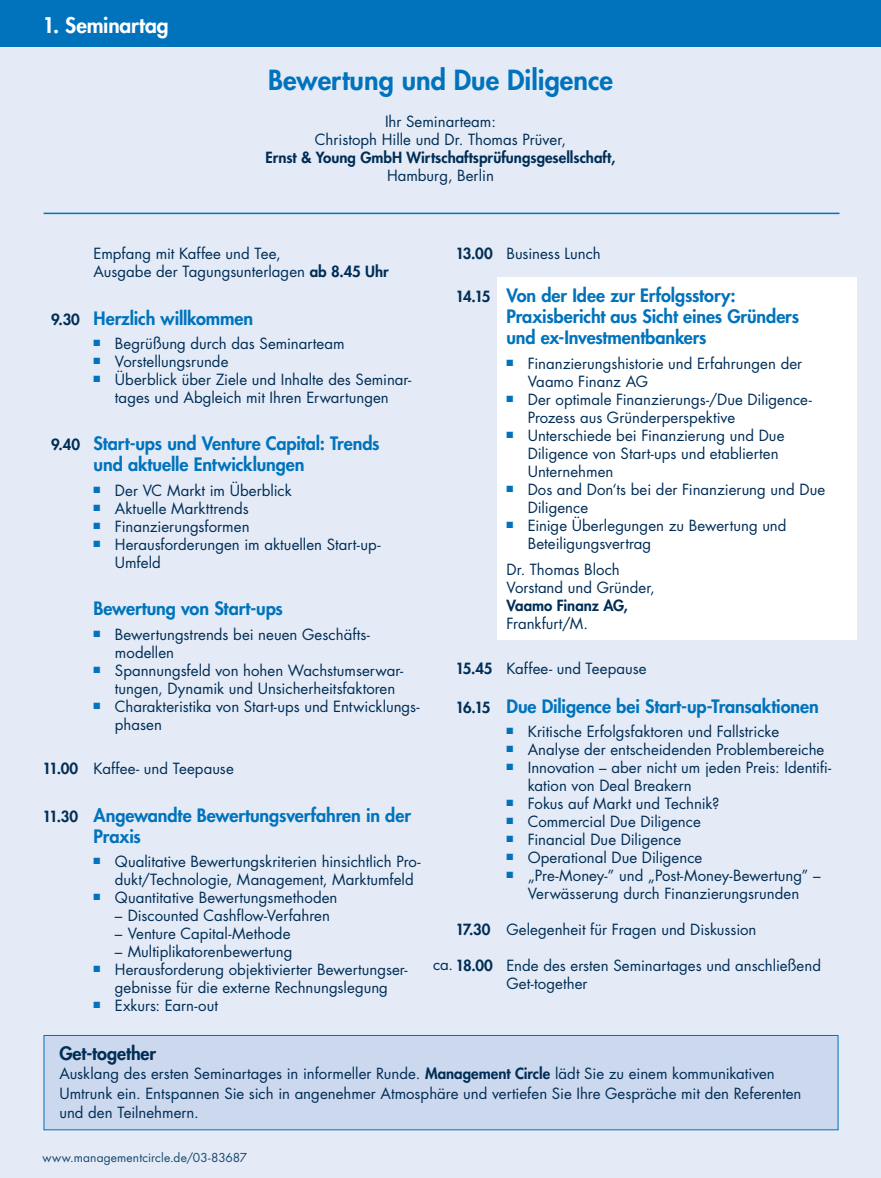
<style>
.page{position:relative;width:881px;height:1178px;background:#fff}
.page>*{position:absolute;margin:0;border:0;box-sizing:border-box;transform-origin:0 0}
.AbsatzProgrammTagMot{font:800 27px "Futura Std";color:#0073bc}
.AbsatzProgrammBalken{font:800 21px "Futura Std";letter-spacing:-.005em;color:#fff}
.AbsatzProgrammTagAbl{font:800 18px/21px "Futura Std";letter-spacing:-.005em;color:#0073bc}
.AbsatzProgrammTagEve{font:800 18px "Futura Std";letter-spacing:-.005em;color:#002d56}
.AbsatzProgrammTagAbl-2{font:15px/18px "Futura Std";color:#002d56}
.AbsatzProgrammTagEve-2{font:15px/19.5px "Futura Std";color:#002d56}
.AbsatzProgrammTagLei{font:15px "Futura Std";color:#002d56}
.AbsatzProgrammTagLei-2{font:800 15px "Futura Std";color:#002d56}
.AbsatzProgrammFooter{font:12px "Futura Std";letter-spacing:.01em;color:#18486f}
.s1{font-weight:800}
.s2{font-size:15px;color:#002d56}
</style>
<div class="page">
<div style="left:0;top:0;width:880px;height:1178px;background:#e4ebf6"></div>
<div style="left:0;top:0;width:880px;height:47px;background:#0073bc"></div>
<hr style="left:44px;top:213px;width:795px;height:1px;background:#0073bc">
<div style="left:43px;top:1035px;width:795px;height:95px;background:#ccd8ed"></div>
<div style="left:497px;top:277px;width:359px;height:363px;background:#fff"></div>
<p class="AbsatzProgrammBalken" style="left:43px;top:12px;width:127px">1. Seminartag</p>
<p class="AbsatzProgrammTagMot" style="left:268px;top:63px;width:346px">Bewertung und Due Diligence</p>
<p class="AbsatzProgrammTagLei" style="left:385px;top:112px;width:112px">Ihr Seminarteam:</p>
<p class="AbsatzProgrammTagLei" style="left:315px;top:130px;width:253px">Christoph Hille und Dr. Thomas Prüver,</p>
<p class="AbsatzProgrammTagLei-2" style="left:265px;top:148px;width:351px">Ernst &amp; Young GmbH Wirtschaftsprüfungsgesellschaft,</p>
<p class="AbsatzProgrammTagLei" style="left:387px;top:166px;width:108px">Hamburg, Berlin</p>
<p class="AbsatzProgrammTagAbl-2" style="left:94px;top:245px;width:296px">Empfang mit Kaffee und Tee,<br>Ausgabe der Tagungsunterlagen <span class="s1">ab 8.45 Uhr</span></p>
<p class="AbsatzProgrammTagAbl" style="left:51px;top:307px;width:203px"><span class="s2">9.30</span> Herzlich willkommen</p>
<p class="AbsatzProgrammTagAbl-2" style="left:94px;top:335px;width:252px"><sup>■</sup> Begrüßung durch das Seminarteam</p>
<p class="AbsatzProgrammTagAbl-2" style="left:94px;top:353px;width:136px"><sup>■</sup> Vorstellungsrunde</p>
<p class="AbsatzProgrammTagAbl-2" style="left:94px;top:371px;width:319px;text-align:center"><sup>■</sup> Überblick über Ziele und Inhalte des Seminar&shy;tages und Abgleich mit Ihren Erwartungen</p>
<p class="AbsatzProgrammTagAbl" style="left:94px;top:433px;width:287px;text-indent:-42px"><span class="s2">9.40</span> Start-ups und Venture Capital: Trends und aktuelle Entwicklungen</p>
<p class="AbsatzProgrammTagAbl-2" style="left:94px;top:481px;width:200px"><sup>■</sup> Der VC Markt im Überblick</p>
<p class="AbsatzProgrammTagAbl-2" style="left:94px;top:499px;width:156px"><sup>■</sup> Aktuelle Markttrends</p>
<p class="AbsatzProgrammTagAbl-2" style="left:94px;top:517px;width:157px"><sup>■</sup> Finanzierungsformen</p>
<p class="AbsatzProgrammTagAbl-2" style="left:115px;top:535px;width:267px;text-indent:-21px"><sup>■</sup> Herausforderungen im aktuellen Start-up-<br>Umfeld</p>
<p class="AbsatzProgrammTagAbl" style="left:94px;top:598px;width:191px">Bewertung von Start-ups</p>
<p class="AbsatzProgrammTagAbl-2" style="left:115px;top:625px;width:256px;text-indent:-21px"><sup>■</sup> Bewertungstrends bei neuen Geschäfts&shy;modellen</p>
<p class="AbsatzProgrammTagAbl-2" style="left:115px;top:661px;width:289px;text-indent:-21px"><sup>■</sup> Spannungsfeld von hohen Wachstumserwar&shy;tungen, Dynamik und Unsicherheitsfaktoren</p>
<p class="AbsatzProgrammTagAbl-2" style="left:115px;top:697px;width:306px;text-indent:-21px"><sup>■</sup> Charakteristika von Start-ups und Entwicklungs&shy;phasen</p>
<p class="AbsatzProgrammTagAbl-2" style="left:43px;top:760px;width:193px"><span class="s1">11.00</span> Kaffee- und Teepause</p>
<p class="AbsatzProgrammTagAbl" style="left:94px;top:805px;width:319px;text-indent:-51px"><span class="s2">11.30</span> Angewandte Bewertungsverfahren in der<br>Praxis</p>
<p class="AbsatzProgrammTagAbl-2" style="left:115px;top:853px;width:307px;text-indent:-21px"><sup>■</sup> Qualitative Bewertungskriterien hinsichtlich Pro&shy;dukt/Technologie, Management, Marktumfeld</p>
<p class="AbsatzProgrammTagAbl-2" style="left:94px;top:889px;width:245px"><sup>■</sup> Quantitative Bewertungsmethoden</p>
<p class="AbsatzProgrammTagAbl-2" style="left:115px;top:907px;width:216px">– Discounted Cashflow-Verfahren</p>
<p class="AbsatzProgrammTagAbl-2" style="left:115px;top:925px;width:177px">– Venture Capital-Methode</p>
<p class="AbsatzProgrammTagAbl-2" style="left:115px;top:943px;width:179px">– Multiplikatorenbewertung</p>
<p class="AbsatzProgrammTagAbl-2" style="left:94px;top:961px;width:315px;text-align:center"><sup>■</sup> Herausforderung objektivierter Bewertungser&shy;gebnisse für die externe Rechnungslegung</p>
<p class="AbsatzProgrammTagAbl-2" style="left:94px;top:997px;width:126px"><sup>■</sup> Exkurs: Earn-out</p>
<p class="AbsatzProgrammTagAbl-2" style="left:455px;top:245px;width:147px"><span class="s1">13.00</span> Business Lunch</p>
<p class="AbsatzProgrammTagAbl" style="left:506px;top:285px;width:294px;text-indent:-51px"><span class="s2">14.15</span> Von der Idee zur Erfolgsstory:<br>Praxisbericht aus Sicht eines Gründers und ex-Investmentbankers</p>
<p class="AbsatzProgrammTagAbl-2" style="left:527px;top:354px;width:276px;text-indent:-21px"><sup>■</sup> Finanzierungshistorie und Erfahrungen der<br>Vaamo Finanz AG</p>
<p class="AbsatzProgrammTagAbl-2" style="left:527px;top:390px;width:285px;text-indent:-21px"><sup>■</sup> Der optimale Finanzierungs-/Due Diligence-<br>Prozess aus Gründerperspektive</p>
<p class="AbsatzProgrammTagAbl-2" style="left:527px;top:426px;width:258px;text-indent:-21px"><sup>■</sup> Unterschiede bei Finanzierung und Due<br>Diligence von Start-ups und etablierten<br>Unternehmen</p>
<p class="AbsatzProgrammTagAbl-2" style="left:527px;top:480px;width:299px;text-indent:-21px"><sup>■</sup> Dos and Don‘ts bei der Finanzierung und Due<br>Diligence</p>
<p class="AbsatzProgrammTagAbl-2" style="left:527px;top:516px;width:260px;text-indent:-21px"><sup>■</sup> Einige Überlegungen zu Bewertung und<br>Beteiligungsvertrag</p>
<p class="AbsatzProgrammTagAbl-2" style="left:506px;top:561px;width:150px">Dr. Thomas Bloch<br>Vorstand und Gründer,<br><span class="s1">Vaamo Finanz AG,<br></span>Frankfurt/M.</p>
<p class="AbsatzProgrammTagAbl-2" style="left:455px;top:659px;width:193px"><span class="s1">15.45</span> Kaffee- und Teepause</p>
<p class="AbsatzProgrammTagAbl" style="left:455px;top:695px;width:365px"><span class="s2">16.15</span> Due Diligence bei Start-up-Transaktionen</p>
<p class="AbsatzProgrammTagAbl-2" style="left:506px;top:723px;width:274px"><sup>■</sup> Kritische Erfolgsfaktoren und Fallstricke</p>
<p class="AbsatzProgrammTagAbl-2" style="left:506px;top:741px;width:319px"><sup>■</sup> Analyse der entscheidenden Problembereiche</p>
<p class="AbsatzProgrammTagAbl-2" style="left:527px;top:759px;width:305px;text-indent:-21px"><sup>■</sup> Innovation – aber nicht um jeden Preis: Identifi&shy;kation von Deal Breakern</p>
<p class="AbsatzProgrammTagAbl-2" style="left:506px;top:795px;width:214px"><sup>■</sup> Fokus auf Markt und Technik?</p>
<p class="AbsatzProgrammTagAbl-2" style="left:506px;top:813px;width:196px"><sup>■</sup> Commercial Due Diligence</p>
<p class="AbsatzProgrammTagAbl-2" style="left:506px;top:831px;width:176px"><sup>■</sup> Financial Due Diligence</p>
<p class="AbsatzProgrammTagAbl-2" style="left:506px;top:849px;width:197px"><sup>■</sup> Operational Due Diligence</p>
<p class="AbsatzProgrammTagAbl-2" style="left:506px;top:867px;width:315px;text-align:center"><sup>■</sup> „Pre-Money-” und „Post-Money-Bewertung” –<br>Verwässerung durch Finanzierungsrunden</p>
<p class="AbsatzProgrammTagAbl-2" style="left:455px;top:921px;width:302px"><span class="s1">17.30</span> Gelegenheit für Fragen und Diskussion</p>
<p class="AbsatzProgrammTagAbl-2" style="left:506px;top:957px;width:316px;text-indent:-73px">ca.<span class="s1">18.00</span> Ende des ersten Seminartages und anschließend<br>Get-together</p>
<p class="AbsatzProgrammTagEve" style="left:59px;top:1041px;width:98px">Get-together</p>
<p class="AbsatzProgrammTagEve-2" style="left:59px;top:1064px;width:743px">Ausklang des ersten Seminartages in informeller Runde. <span class="s1">Management Circle</span> lädt Sie zu einem kommunikativen<br>Umtrunk ein. Entspannen Sie sich in angenehmer Atmosphäre und vertiefen Sie Ihre Gespräche mit den Referenten und den Teilnehmern.</p>
<p class="AbsatzProgrammFooter" style="left:43px;top:1150px;width:206px">www.managementcircle.de/03-83687</p>
</div>
